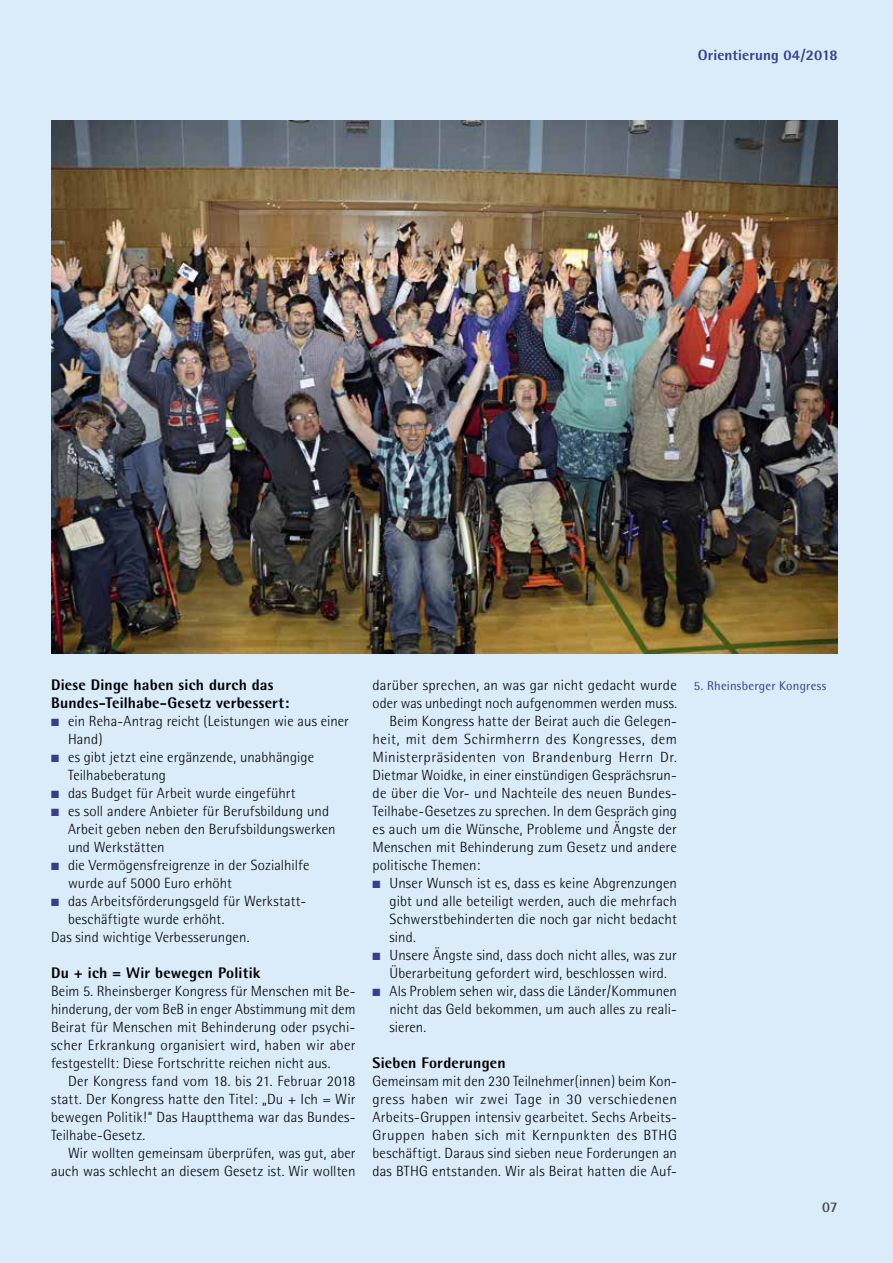
<style>
.page{position:relative;width:893px;height:1263px;background:#daebfa}
.page>*{position:absolute;margin:0;border:0;box-sizing:border-box;transform-origin:0 0}
.t1{font:800 15.3px/18px "Rotis Semi Sans";letter-spacing:.015em;color:#000}
.t2{font:300 14.85px/18px "Rotis Semi Sans";letter-spacing:.01em;color:#000;text-align:justify}
.t3{font:300 14.85px "Rotis Semi Sans";letter-spacing:.035em;color:#000}
.t4{font:300 14.85px "Rotis Semi Sans";letter-spacing:.03em;color:#000}
.t5{font:800 14.85px "Rotis Semi Sans";letter-spacing:.01em;color:#3a3d8c}
.t6{font:700 14.85px "Rotis Semi Sans";color:#484848}
.t7{font:12.75px "Rotis Semi Sans";letter-spacing:.02em;color:#3a3d8c}
.s1{color:#3a3d8c}
</style>
<div class="page">
<img style="left:51px;top:120px;width:787px;height:534px">
<p class="t5" style="left:698px;top:45px;width:141px">Orientierung 04/2018</p>
<p class="t1" style="left:51px;top:675px;width:240px">Diese Dinge haben sich durch das<br>Bundes-Teilhabe-Gesetz verbessert:</p>
<p class="t2" style="left:68px;top:712px;width:282px;text-indent:-17px"><span class="s1">■</span> ein Reha-Antrag reicht (Leistungen wie aus einer<br>Hand)</p>
<p class="t2" style="left:68px;top:748px;width:248px;text-indent:-17px"><span class="s1">■</span> es gibt jetzt eine ergänzende, unabhängige<br>Teilhabeberatung</p>
<p class="t2" style="left:51px;top:784px;width:246px"><span class="s1">■</span> das Budget für Arbeit wurde eingeführt</p>
<p class="t2" style="left:68px;top:802px;width:269px;text-align:left;text-indent:-17px"><span class="s1">■</span> es soll andere Anbieter für Berufsbildung und<br>Arbeit geben neben den Berufsbildungswerken und Werkstätten</p>
<p class="t2" style="left:68px;top:856px;width:243px;text-indent:-17px"><span class="s1">■</span> die Vermögensfreigrenze in der Sozialhilfe wurde auf 5000 Euro erhöht</p>
<p class="t2" style="left:51px;top:892px;width:255px"><span class="s1">■</span> das Arbeitsförderungsgeld für Werkstatt-</p>
<p class="t2" style="left:68px;top:910px;width:158px">beschäftigte wurde erhöht.</p>
<p class="t2" style="left:51px;top:927px;width:200px">Das sind wichtige Verbesserungen.</p>
<p class="t1" style="left:51px;top:963px;width:211px">Du + ich = Wir bewegen Politik</p>
<p class="t2" style="left:51px;top:982px;width:306px">Beim 5. Rheinsberger Kongress für Menschen mit Be&shy;hinderung, der vom BeB in enger Abstimmung mit dem Beirat für Menschen mit Behinderung oder psychi&shy;scher Erkrankung organisiert wird, haben wir aber festgestellt: Diese Fortschritte reichen nicht aus.</p>
<p class="t2" style="left:51px;top:1072px;width:306px;text-indent:17px">Der Kongress fand vom 18. bis 21. Februar 2018 statt. Der Kongress hatte den Titel: „Du + Ich = Wir bewegen Politik!“ Das Hauptthema war das Bundes-Teilhabe-Gesetz.</p>
<p class="t2" style="left:51px;top:1144px;width:306px;text-align:right">Wir wollten gemeinsam überprüfen, was gut, aber auch was schlecht an diesem Gesetz ist. Wir wollten</p>
<p class="t2" style="left:372px;top:676px;width:306px">darüber sprechen, an was gar nicht gedacht wurde</p>
<p class="t2" style="left:372px;top:694px;width:306px">oder was unbedingt noch aufgenommen werden muss.</p>
<p class="t2" style="left:389px;top:712px;width:289px">Beim Kongress hatte der Beirat auch die Gelegen-</p>
<p class="t4" style="left:372px;top:730px;width:306px">heit, mit dem Schirmherrn des Kongresses, dem</p>
<p class="t3" style="left:372px;top:748px;width:306px">Ministerpräsidenten von Brandenburg Herrn Dr.</p>
<p class="t2" style="left:372px;top:766px;width:306px">Dietmar Woidke, in einer einstündigen Gesprächsrun-</p>
<p class="t2" style="left:372px;top:784px;width:306px">de über die Vor- und Nachteile des neuen Bundes-</p>
<p class="t2" style="left:372px;top:802px;width:306px">Teilhabe-Gesetzes zu sprechen. In dem Gespräch ging</p>
<p class="t2" style="left:372px;top:820px;width:306px">es auch um die Wünsche, Probleme und Ängste der</p>
<p class="t2" style="left:372px;top:838px;width:306px">Menschen mit Behinderung zum Gesetz und andere</p>
<p class="t2" style="left:372px;top:856px;width:109px">politische Themen:</p>
<p class="t2" style="left:389px;top:874px;width:289px;text-indent:-17px"><span class="s1">■</span> Unser Wunsch ist es, dass es keine Abgrenzungen gibt und alle beteiligt werden, auch die mehrfach Schwerstbehinderten die noch gar nicht bedacht sind.</p>
<p class="t2" style="left:372px;top:946px;width:306px;text-align:center"><span class="s1">■</span> Unsere Ängste sind, dass doch nicht alles, was zur<br>Überarbeitung gefordert wird, beschlossen wird.</p>
<p class="t2" style="left:389px;top:982px;width:289px;text-indent:-17px"><span class="s1">■</span> Als Problem sehen wir, dass die Länder/Kommunen nicht das Geld bekommen, um auch alles zu reali&shy;sieren.</p>
<p class="t1" style="left:372px;top:1053px;width:135px">Sieben Forderungen</p>
<p class="t2" style="left:372px;top:1072px;width:306px">Gemeinsam mit den 230 Teilnehmer(innen) beim Kon&shy;gress haben wir zwei Tage in 30 verschiedenen Arbeits-Gruppen intensiv gearbeitet. Sechs Arbeits-Gruppen haben sich mit Kernpunkten des BTHG beschäftigt. Daraus sind sieben neue Forderungen an das BTHG entstanden. Wir als Beirat hatten die Auf-</p>
<p class="t7" style="left:694px;top:678px;width:134px">5. Rheinsberger Kongress</p>
<p class="t6" style="left:822px;top:1197px;width:17px">07</p>
</div>
